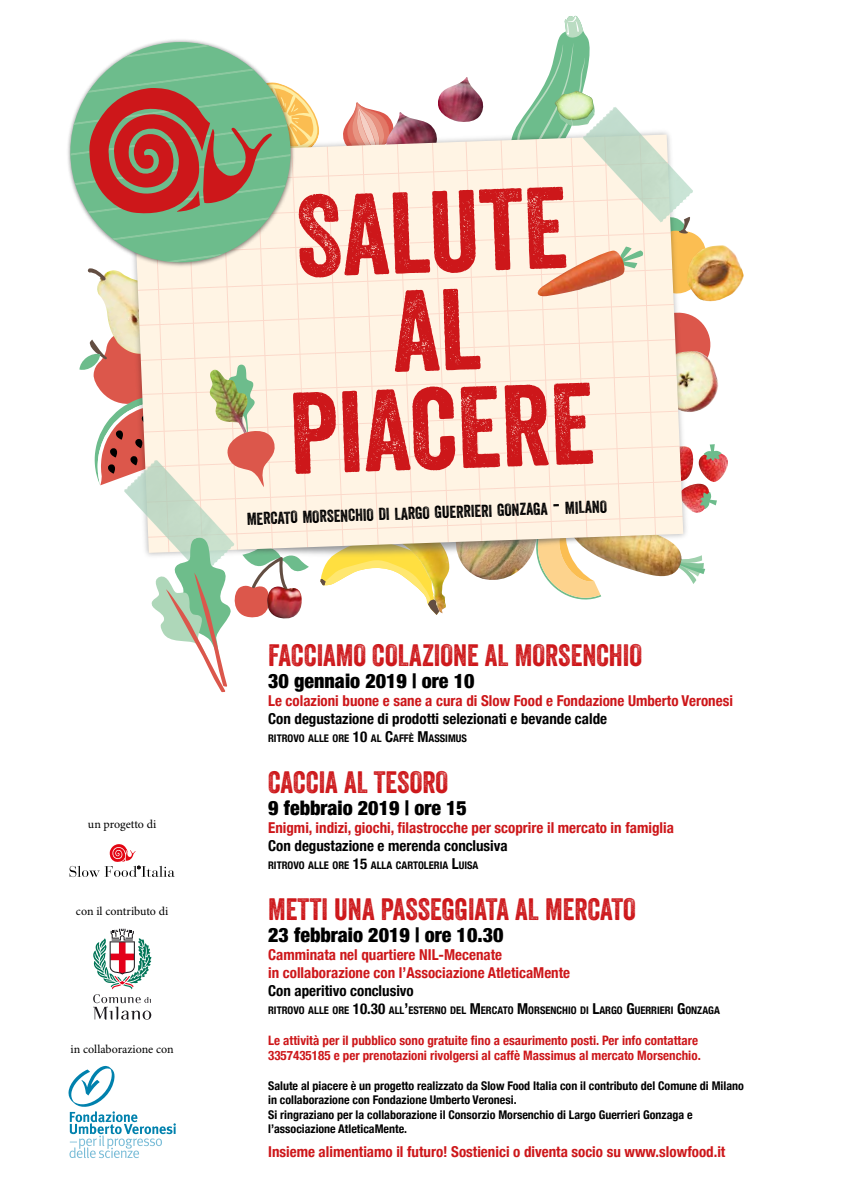
<style>
.page{position:relative;width:848px;height:1197px;background:#fff}
.page>*{position:absolute;margin:0;border:0;box-sizing:border-box;transform-origin:0 0}
.t1{font:112px/98.2px "Veneer";color:#cd171a;text-align:center}
.t2{font:30px "Veneer";color:#cd171a}
.t3{font:900 condensed 20px "Helvetica Neue";color:#000}
.t4{font:16.8px "Veneer";color:#000}
.t5{font:700 condensed 15px/18px "Helvetica Neue";color:#cd171a}
.t6{font:700 condensed 15px "Helvetica Neue";color:#000}
.t7{font:700 condensed 13px/15.6px "Helvetica Neue";color:#cd171a}
.t8{font:700 condensed 12px/14.4px "Helvetica Neue";color:#000}
.t9{font:12px "Minion Pro";color:#000}
.t10{font:700 condensed 10.5px "Helvetica Neue";color:#000}
.s1{font-size:24px}
.s2{font-size:15px}
</style>
<div class="page">
<svg style="left:69px;top:1065px;width:107px;height:92px"></svg>
<svg style="left:93px;top:928px;width:58px;height:91px"></svg>
<img style="left:721px;top:453px;width:7px;height:25px">
<img style="left:721px;top:245px;width:22px;height:55px">
<svg style="left:70px;top:844px;width:105px;height:33px"></svg>
<svg style="left:70px;top:15px;width:651px;height:678px"></svg>
<p class="t9" style="left:88px;top:817px;width:70px">un progetto di</p>
<p class="t9" style="left:76px;top:904px;width:94px">con il contributo di</p>
<p class="t9" style="left:71px;top:1041px;width:105px">in collaborazione con</p>
<h1 class="t1" style="left:294px;top:187px;width:273px;rotate:-2deg">Salute al</h1>
<h1 class="t1" style="left:288px;top:384px;width:306px;rotate:-2deg">piacere</h1>
<p class="t4" style="left:246px;top:508px;width:362px;rotate:-2deg">mercato morsenchio di largo guerrieri gonzaga <span class="s1">-</span> milano</p>
<h2 class="t2" style="left:268px;top:636px;width:375px">FACCIAMO COLAZIONE AL MORSENCHIO</h2>
<h3 class="t3" style="left:268px;top:664px;width:208px">30 gennaio 2019 | ore 10</h3>
<p class="t5" style="left:268px;top:690px;width:466px">Le colazioni buone e sane a cura di Slow Food e Fondazione Umberto Veronesi</p>
<p class="t6" style="left:268px;top:706px;width:340px">Con degustazione di prodotti selezionati e bevande calde</p>
<p class="t10" style="left:268px;top:729px;width:200px">RITROVO ALLE ORE <span class="s2">10</span> AL <span class="s2">C</span>AFFÈ <span class="s2">M</span>ASSIMUS</p>
<h2 class="t2" style="left:268px;top:763px;width:181px">CACCIA AL TESORO</h2>
<h3 class="t3" style="left:268px;top:791px;width:200px">9 febbraio 2019 | ore 15</h3>
<p class="t5" style="left:268px;top:817px;width:407px">Enigmi, indizi, giochi, filastrocche per scoprire il mercato in famiglia</p>
<p class="t6" style="left:268px;top:833px;width:241px">Con degustazione e merenda conclusiva</p>
<p class="t10" style="left:268px;top:856px;width:212px">RITROVO ALLE ORE <span class="s2">15</span> ALLA CARTOLERIA <span class="s2">L</span>UISA</p>
<h2 class="t2" style="left:268px;top:890px;width:369px">METTI UNA PASSEGGIATA AL MERCATO</h2>
<h3 class="t3" style="left:268px;top:918px;width:237px">23 febbraio 2019 | ore 10.30</h3>
<p class="t5" style="left:268px;top:944px;width:303px">Camminata nel quartiere NIL-Mecenate<br>in collaborazione con l’Associazione AtleticaMente</p>
<p class="t6" style="left:268px;top:978px;width:147px">Con aperitivo conclusivo</p>
<p class="t10" style="left:268px;top:1001px;width:453px">RITROVO ALLE ORE <span class="s2">10.30</span> ALL<span class="s2">’</span>ESTERNO DEL <span class="s2">M</span>ERCATO <span class="s2">M</span>ORSENCHIO DI <span class="s2">L</span>ARGO <span class="s2">G</span>UERRIERI <span class="s2">G</span>ONZAGA</p>
<p class="t7" style="left:268px;top:1031px;width:434px">Le attività per il pubblico sono gratuite fino a esaurimento posti. Per info contattare<br>3357435185 e per prenotazioni rivolgersi al caffè Massimus al mercato Morsenchio.</p>
<p class="t8" style="left:268px;top:1077px;width:477px">Salute al piacere è un progetto realizzato da Slow Food Italia con il contributo del Comune di Milano in collaborazione con Fondazione Umberto Veronesi.<br>Si ringraziano per la collaborazione il Consorzio Morsenchio di Largo Guerrieri Gonzaga e l’associazione AtleticaMente.</p>
<p class="t5" style="left:268px;top:1141px;width:459px">Insieme alimentiamo il futuro! Sostienici o diventa socio su www.slowfood.it</p>
</div>
